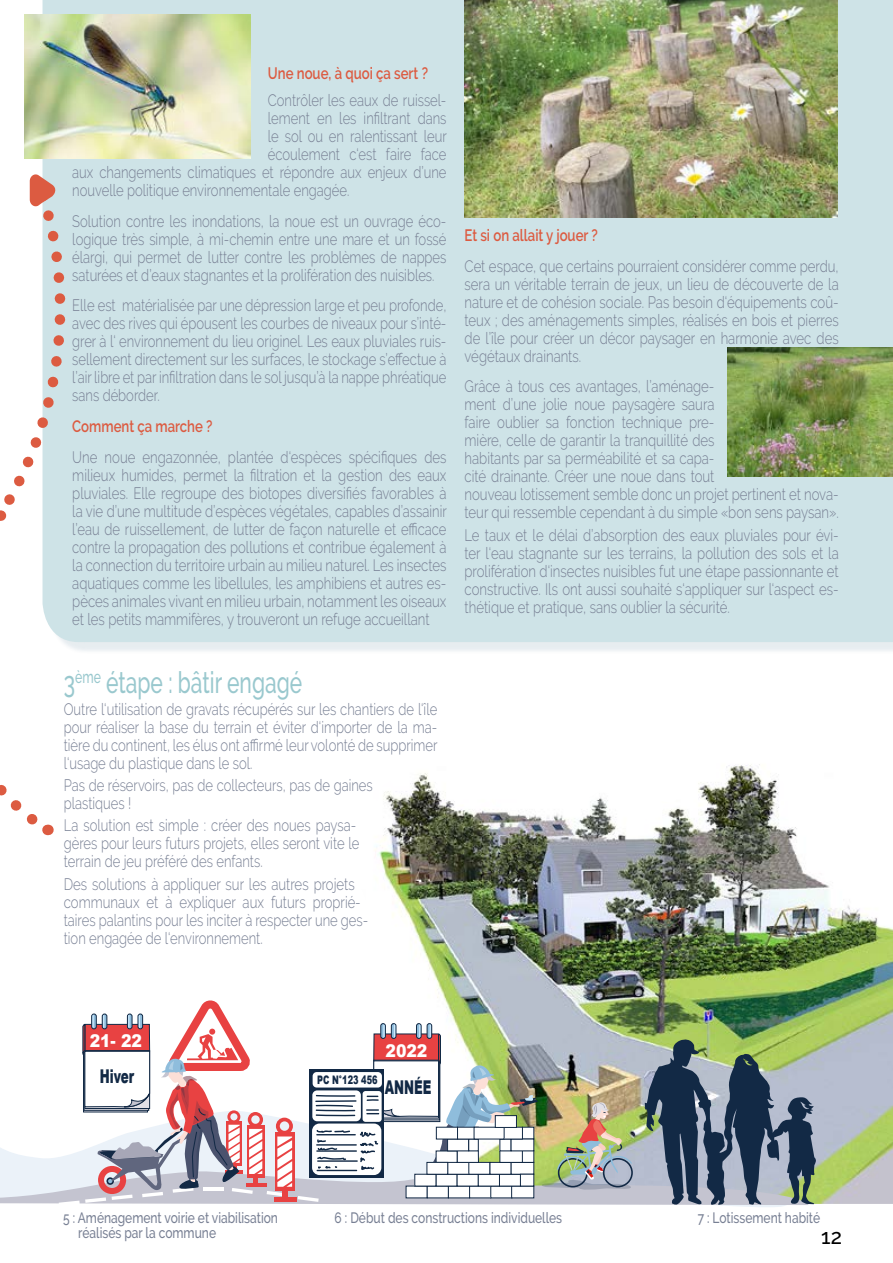
<style>
.page{position:relative;width:893px;height:1263px;background:#fff}
.page>*{position:absolute;margin:0;border:0;box-sizing:border-box;transform-origin:0 0}
.t1{font:500 30px "Raleway";color:#99c8ce;scale:.7 1}
.t2{font:500 21px "Raleway";color:#000}
.t3{font:900 19.05px "Arial";color:#122945;scale:.63 1}
.t4{font:900 17.55px "Arial";color:#fff;scale:.9 1}
.t5{font:300 16.5px/18px "Raleway";color:#777f93;text-align:justify;scale:.8 1}
.t6{font:300 16.5px/18px "Raleway";color:#777f93;text-align:justify;scale:.79 1}
.t7{font:600 16.5px "Raleway";color:#dc5b41;scale:.8 1}
.t8{font:500 15px "Raleway";color:#777f93;scale:.8 1}
.t9{font:900 11.7px "Arial";color:#122945;scale:.69 1}
</style>
<div class="page">
<div style="left:43px;top:0;width:850px;height:642px;background:#cee3e7"></div>
<img style="left:376px;top:764px;width:517px;height:440px">
<img style="left:0;top:1003px;width:816px;height:204px">
<img style="left:24px;top:15px;width:227px;height:143px">
<img style="left:727px;top:348px;width:166px;height:128px">
<img style="left:465px;top:0;width:372px;height:218px">
<svg style="left:0;top:173px;width:70px;height:663px"></svg>
<p class="t7" style="left:268px;top:64px;width:202px">Une noue, à quoi ça sert ?</p>
<p class="t6" style="left:268px;top:91px;width:228px">Contrôler les eaux de ruissel-</p>
<p class="t6" style="left:268px;top:109px;width:228px">lement en les infiltrant dans</p>
<p class="t6" style="left:268px;top:127px;width:228px">le sol ou en ralentissant leur</p>
<p class="t6" style="left:268px;top:145px;width:228px">écoulement c‘est faire face</p>
<p class="t6" style="left:72px;top:163px;width:475px">aux changements climatiques et répondre aux enjeux d’une</p>
<p class="t6" style="left:72px;top:181px;width:352px">nouvelle politique environnementale engagée.</p>
<p class="t6" style="left:72px;top:212px;width:475px">Solution contre les inondations, la noue est un ouvrage éco&shy;logique très simple, à mi-chemin entre une mare et un fossé élargi, qui permet de lutter contre les problèmes de nappes saturées et d’eaux stagnantes et la prolifération des nuisibles.</p>
<p class="t6" style="left:72px;top:296px;width:475px">Elle est matérialisée par une dépression large et peu profonde, avec des rives qui épousent les courbes de niveaux pour s’inté&shy;grer à l‘ environnement du lieu originel. Les eaux pluviales ruis&shy;sellement directement sur les surfaces, le stockage s’effectue à l’air libre et par infiltration dans le sol jusqu’à la nappe phréatique sans déborder.</p>
<p class="t7" style="left:72px;top:417px;width:177px">Comment ça marche ?</p>
<p class="t5" style="left:72px;top:448px;width:470px">Une noue engazonnée, plantée d‘espèces spécifiques des milieux humides, permet la filtration et la gestion des eaux pluviales. Elle regroupe des biotopes diversifiés favorables à la vie d’une multitude d’espèces végétales, capables d’assainir l’eau de ruissellement, de lutter de façon naturelle et efficace contre la propagation des pollutions et contribue également à la connection du territoire urbain au milieu naturel. Les insectes aquatiques comme les libellules, les amphibiens et autres es&shy;pèces animales vivant en milieu urbain, notamment les oiseaux et les petits mammifères, y trouveront un refuge accueillant</p>
<h1 class="t1" style="left:64px;top:665px;width:342px">3<sup>ème</sup> étape : bâtir engagé</h1>
<p class="t6" style="left:64px;top:700px;width:475px">Outre l‘utilisation de gravats récupérés sur les chantiers de l‘île pour réaliser la base du terrain et éviter d‘importer de la ma&shy;tière du continent, les élus ont affirmé leur volonté de supprimer l‘usage du plastique dans le sol.</p>
<p class="t6" style="left:64px;top:776px;width:393px">Pas de réservoirs, pas de collecteurs, pas de gaines plastiques !</p>
<p class="t6" style="left:64px;top:816px;width:376px;text-align:left">La solution est simple : créer des noues paysa&shy;gères pour leurs futurs projets, elles seront vite le terrain de jeu préféré des enfants.</p>
<p class="t5" style="left:64px;top:875px;width:382px;text-align:left">Des solutions à appliquer sur les autres projets communaux et à expliquer aux futurs proprié&shy;taires palantins pour les inciter à respecter une ges&shy;tion engagée de l‘environnement.</p>
<p class="t7" style="left:465px;top:226px;width:168px">Et si on allait y jouer ?</p>
<p class="t5" style="left:465px;top:257px;width:469px">Cet espace, que certains pourraient considérer comme perdu, sera un véritable terrain de jeux, un lieu de découverte de la nature et de cohésion sociale. Pas besoin d‘équipements coû&shy;teux ; des aménagements simples, réalisés en bois et pierres de l’île pour créer un décor paysager en harmonie avec des végétaux drainants.</p>
<p class="t5" style="left:465px;top:377px;width:469px;text-align:left">Grâce à tous ces avantages, l’aménage-<br>ment d’une jolie noue paysagère saura<br>faire oublier sa fonction technique pre-<br>mière, celle de garantir la tranquillité des<br>habitants par sa perméabilité et sa capa-<br>cité drainante. Créer une noue dans tout<br>nouveau lotissement semble donc un projet pertinent et nova&shy;teur qui ressemble cependant à du simple «bon sens paysan».</p>
<p class="t5" style="left:465px;top:526px;width:469px">Le taux et le délai d’absorption des eaux pluviales pour évi&shy;ter l‘eau stagnante sur les terrains, la pollution des sols et la prolifération d‘insectes nuisibles fut une étape passionnante et constructive. Ils ont aussi souhaité s‘appliquer sur l‘aspect es&shy;thétique et pratique, sans oublier la sécurité.</p>
<p class="t4" style="left:90px;top:1027px;width:60px">21- 22</p>
<p class="t4" style="left:386px;top:1038px;width:48px">2022</p>
<p class="t3" style="left:100px;top:1063px;width:56px">Hiver</p>
<p class="t3" style="left:385px;top:1073px;width:76px">ANNÉE</p>
<p class="t9" style="left:317px;top:1071px;width:89px">PC N°123 456</p>
<p class="t8" style="left:63px;top:1209px;width:270px">5 : Aménagement voirie et viabilisation</p>
<p class="t8" style="left:335px;top:1209px;width:286px">6 : Début des constructions individuelles</p>
<p class="t8" style="left:698px;top:1209px;width:155px">7 : Lotissement habité</p>
<p class="t8" style="left:78px;top:1224px;width:174px">réalisés par la commune</p>
<p class="t2" style="left:821px;top:1225px;width:22px">12</p>
</div>
